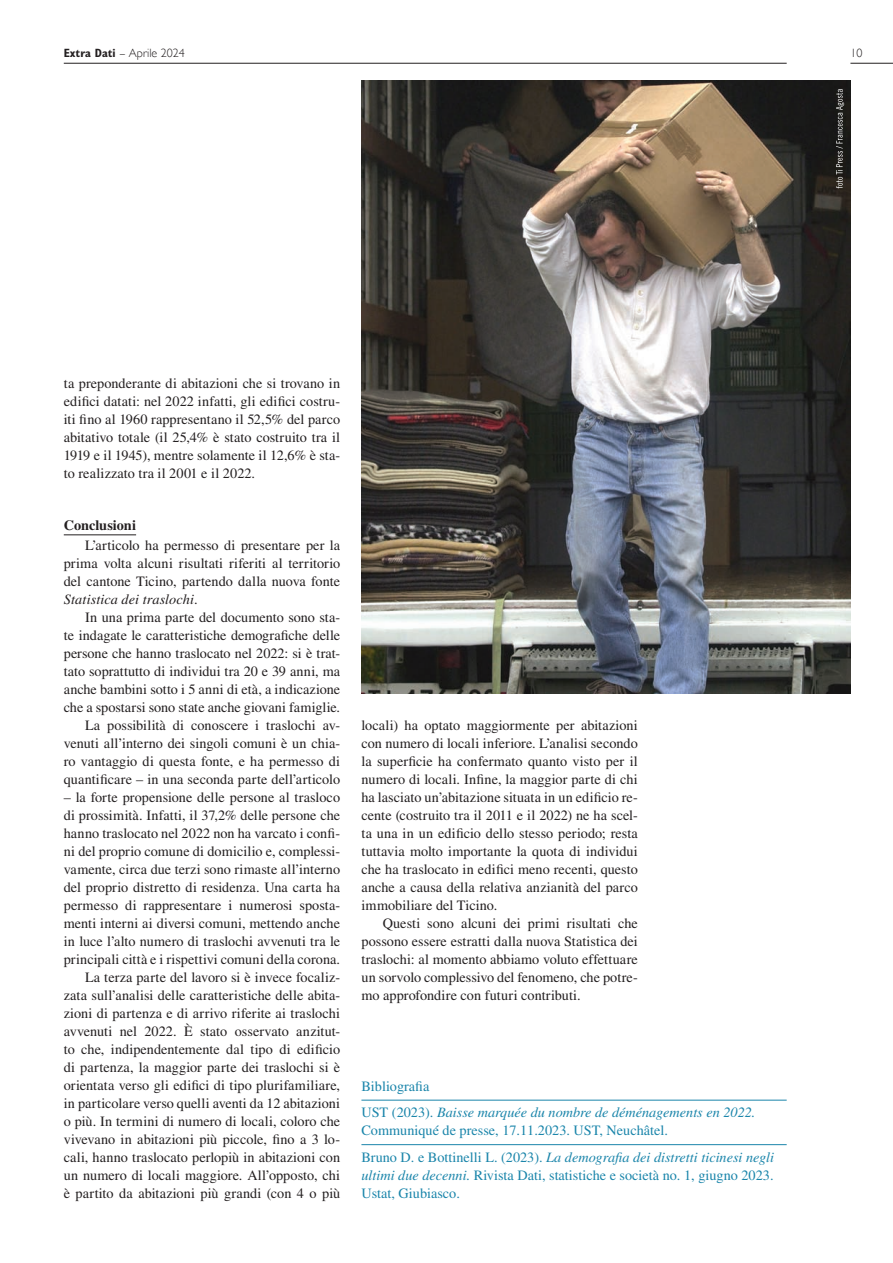
<style>
.page{position:relative;width:893px;height:1263px;background:#fff}
.page>*{position:absolute;margin:0;border:0;box-sizing:border-box;transform-origin:0 0}
.t1{font:14.25px/18px "Times LT Std";letter-spacing:.005em;color:#231f20;text-align:justify}
.t2{font:14.25px/26.5px "Times LT Std";color:#1a85aa}
.t3{font:italic 14.25px/26.5px "Times LT Std";color:#1a85aa}
.t4{font:700 14.25px "Times LT Std";color:#231f20}
.t5{font:300 12px "Gill Sans";color:#231f20}
.s1{font-family:"Gill Sans MT Std";font-weight:700;font-stretch:condensed}
.s2{font-style:italic}
.s3{font-style:normal}
</style>
<div class="page">
<hr style="left:64px;top:63px;width:723px;height:1px;background:#231f20">
<hr style="left:850px;top:63px;width:43px;height:1px;background:#231f20">
<hr style="left:64px;top:534px;width:72px;height:1px;background:#231f20">
<hr style="left:361px;top:1100px;width:426px;height:1px;background:#1a85aa">
<hr style="left:361px;top:1144px;width:426px;height:1px;background:#1a85aa">
<img style="left:361px;top:81px;width:489px;height:612px">
<svg style="left:836px;top:89px;width:8px;height:99px"></svg>
<p class="t5" style="left:64px;top:46px;width:122px"><span class="s1">Extra Dati</span> – Aprile 2024</p>
<p class="t5" style="left:850px;top:46px;width:13px">10</p>
<p class="t1" style="left:64px;top:374px;width:278px">ta preponderante di abitazioni che si trovano in edifici datati: nel 2022 infatti, gli edifici costru&shy;iti fino al 1960 rappresentano il 52,5% del parco abitativo totale (il 25,4% è stato costruito tra il 1919 e il 1945), mentre solamente il 12,6% è sta&shy;to realizzato tra il 2001 e il 2022.</p>
<p class="t4" style="left:64px;top:517px;width:74px">Conclusioni</p>
<p class="t1" style="left:64px;top:536px;width:278px;text-indent:21px">L’articolo ha permesso di presentare per la prima volta alcuni risultati riferiti al territorio del cantone Ticino, partendo dalla nuova fonte <span class="s2">Statistica dei traslochi</span>.</p>
<p class="t1" style="left:64px;top:608px;width:278px;text-align:right">In una prima parte del documento sono sta-<br>te indagate le caratteristiche demografiche delle persone che hanno traslocato nel 2022: si è trat&shy;tato soprattutto di individui tra 20 e 39 anni, ma anche bambini sotto i 5 anni di età, a indicazione che a spostarsi sono state anche giovani famiglie.<br>La possibilità di conoscere i traslochi av&shy;venuti all’interno dei singoli comuni è un chia&shy;ro vantaggio di questa fonte, e ha permesso di quantificare – in una seconda parte dell’articolo</p>
<p class="t1" style="left:64px;top:788px;width:278px;text-align:right">– la forte propensione delle persone al trasloco di prossimità. Infatti, il 37,2% delle persone che hanno traslocato nel 2022 non ha varcato i confi&shy;ni del proprio comune di domicilio e, complessi&shy;vamente, circa due terzi sono rimaste all’interno del proprio distretto di residenza. Una carta ha permesso di rappresentare i numerosi sposta&shy;menti interni ai diversi comuni, mettendo anche in luce l’alto numero di traslochi avvenuti tra le principali città e i rispettivi comuni della corona.<br>La terza parte del lavoro si è invece focaliz&shy;zata sull’analisi delle caratteristiche delle abita&shy;zioni di partenza e di arrivo riferite ai traslochi avvenuti nel 2022. È stato osservato anzitut&shy;to che, indipendentemente dal tipo di edificio di partenza, la maggior parte dei traslochi si è orientata verso gli edifici di tipo plurifamiliare, in particolare verso quelli aventi da 12 abitazioni o più. In termini di numero di locali, coloro che vivevano in abitazioni più piccole, fino a 3 lo&shy;cali, hanno traslocato perlopiù in abitazioni con un numero di locali maggiore. All’opposto, chi è partito da abitazioni più grandi (con 4 o più</p>
<p class="t1" style="left:361px;top:716px;width:278px">locali) ha optato maggiormente per abitazioni con numero di locali inferiore. L’analisi secondo la superficie ha confermato quanto visto per il numero di locali. Infine, la maggior parte di chi ha lasciato un’abitazione situata in un edificio re&shy;cente (costruito tra il 2011 e il 2022) ne ha scel&shy;ta una in un edificio dello stesso periodo; resta tuttavia molto importante la quota di individui che ha traslocato in edifici meno recenti, questo anche a causa della relativa anzianità del parco immobiliare del Ticino.</p>
<p class="t1" style="left:361px;top:914px;width:278px;text-indent:21px">Questi sono alcuni dei primi risultati che possono essere estratti dalla nuova Statistica dei traslochi: al momento abbiamo voluto effettuare un sorvolo complessivo del fenomeno, che potre&shy;mo approfondire con futuri contributi.</p>
<p class="t3" style="left:361px;top:1073px;width:396px"><span class="s3">Bibliografia<br>UST (2023).</span> Baisse marquée du nombre de déménagements en 2022.</p>
<p class="t2" style="left:361px;top:1117px;width:414px">Communiqué de presse, 17.11.2023. UST, Neuchâtel.<br>Bruno D. e Bottinelli L. (2023). <span class="s2">La demografia dei distretti ticinesi negli</span></p>
<p class="t2" style="left:361px;top:1166px;width:414px;line-height:18px"><span class="s2">ultimi due decenni.</span> Rivista Dati, statistiche e società no. 1, giugno 2023.<br>Ustat, Giubiasco.</p>
</div>
